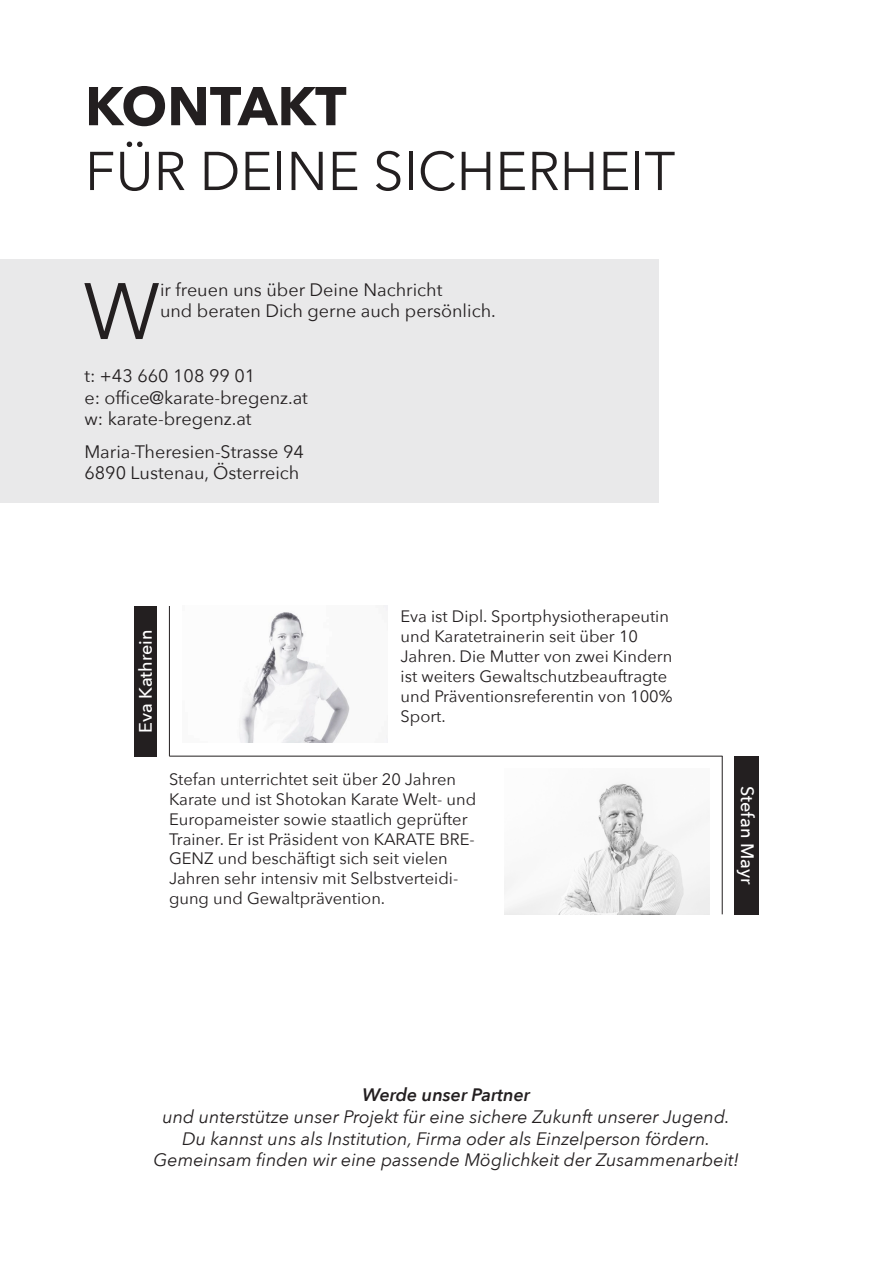
<style>
.page{position:relative;width:893px;height:1263px;background:#fff}
.page>*{position:absolute;margin:0;border:0;box-sizing:border-box;transform-origin:0 0}
.t1{font:79.05px "Avenir Next";color:#231f20}
.Einf__Abs{font:54px "Avenir Next";color:#231f20}
.Einf__Abs-2{font:700 54px "Avenir Next";letter-spacing:-.005em;color:#231f20}
.t2{font:italic 18px "Avenir Next";color:#231f20}
.t3{font:18px/21.6px "Avenir Next";color:#231f20}
.t4{font:500 18px "Avenir Next";color:#fff}
.t5{font:italic 600 18px "Avenir Next";color:#231f20}
.t6{font:16.5px/19.8px "Avenir Next";color:#231f20}
</style>
<div class="page">
<div style="left:0;top:259px;width:658px;height:243px;background:#e9e9ea"></div>
<hr style="left:169px;top:756px;width:553px;height:1px;background:#231f20">
<hr style="left:722px;top:756px;width:1px;height:158px;background:#231f20">
<div style="left:735px;top:756px;width:24px;height:158px;background:#231f20"></div>
<div style="left:134px;top:606px;width:22px;height:150px;background:#231f20"></div>
<hr style="left:169px;top:606px;width:1px;height:150px;background:#231f20">
<img style="left:504px;top:782px;width:206px;height:132px">
<img style="left:239px;top:606px;width:149px;height:137px">
<p class="Einf__Abs-2" style="left:85px;top:60px;width:263px">KONTAKT</p>
<p class="Einf__Abs" style="left:85px;top:126px;width:592px">FÜR DEINE SICHERHEIT</p>
<p class="t1" style="left:83px;top:245px;width:78px">W</p>
<p class="t3" style="left:160px;top:278px;width:337px">ir freuen uns über Deine Nachricht<br>und beraten Dich gerne auch persönlich.</p>
<p class="t3" style="left:84px;top:364px;width:225px">t: +43 660 108 99 01<br>e: office@karate-bregenz.at w: karate-bregenz.at</p>
<p class="t3" style="left:84px;top:440px;width:221px">Maria-Theresien-Strasse 94<br>6890 Lustenau, Österreich</p>
<p class="t4" style="left:130px;top:733px;width:105px;rotate:-90deg">Eva Kathrein</p>
<p class="t6" style="left:401px;top:606px;width:273px">Eva ist Dipl. Sportphysiotherapeutin und Karatetrainerin seit über 10<br>Jahren. Die Mutter von zwei Kindern ist weiters Gewaltschutzbeauftragte und Präventionsreferentin von 100%<br>Sport.</p>
<p class="t6" style="left:169px;top:769px;width:309px">Stefan unterrichtet seit über 20 Jahren Karate und ist Shotokan Karate Welt- und Europameister sowie staatlich geprüfter Trainer. Er ist Präsident von KARATE BRE-GENZ und beschäftigt sich seit vielen Jahren sehr intensiv mit Selbstverteidi&shy;gung und Gewaltprävention.</p>
<p class="t4" style="left:763px;top:786px;width:100px;rotate:90deg">Stefan Mayr</p>
<p class="t5" style="left:362px;top:1079px;width:169px">Werde unser Partner</p>
<p class="t2" style="left:162px;top:1101px;width:569px">und unterstütze unser Projekt für eine sichere Zukunft unserer Jugend.</p>
<p class="t2" style="left:182px;top:1123px;width:530px">Du kannst uns als Institution, Firma oder als Einzelperson fördern.</p>
<p class="t2" style="left:154px;top:1144px;width:587px">Gemeinsam finden wir eine passende Möglichkeit der Zusammenarbeit!</p>
</div>
